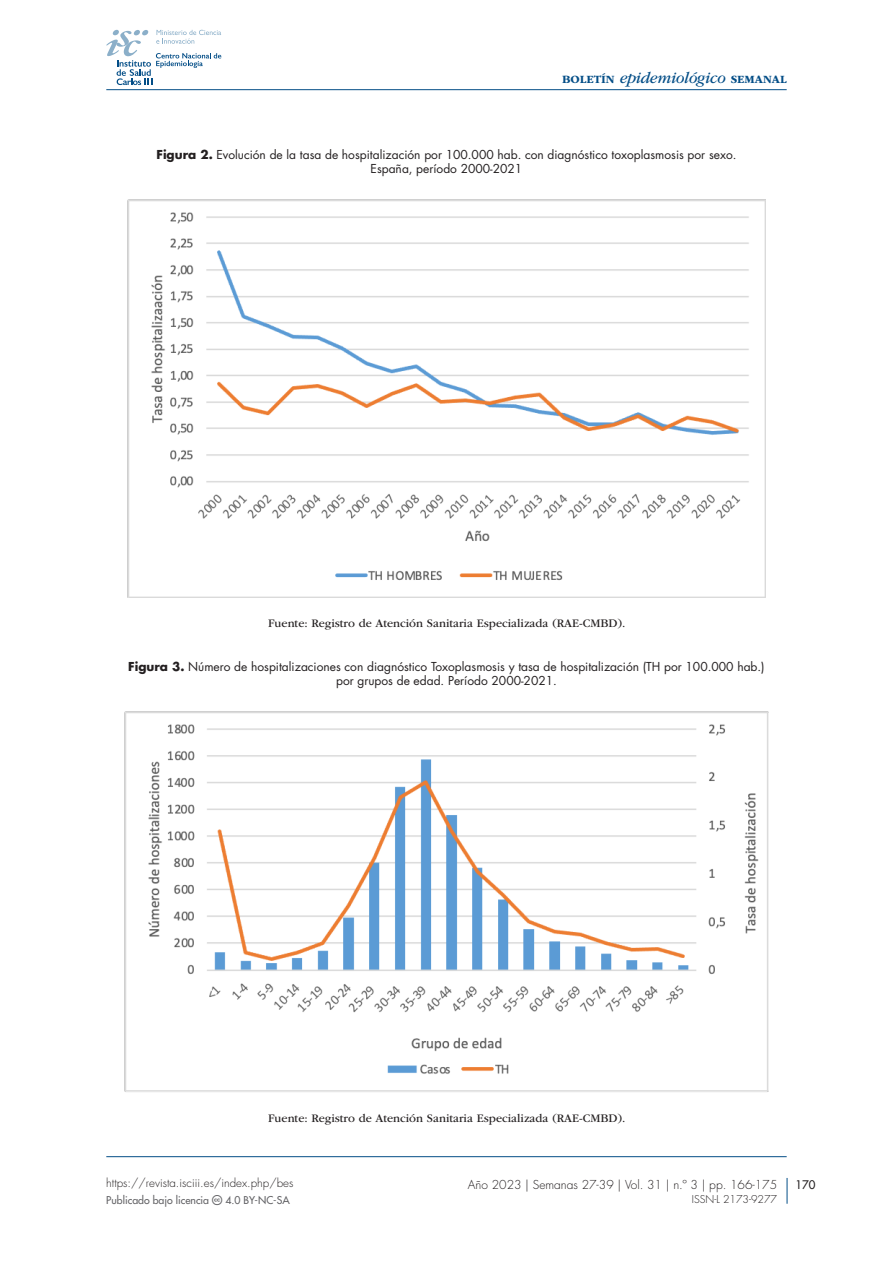
<style>
.page{position:relative;width:893px;height:1263px;background:#fff}
.page>*{position:absolute;margin:0;border:0;box-sizing:border-box;transform-origin:0 0}
.sps_figur_titulo{font:12px/14.4px "Futura Std";color:#231f20;text-align:center}
.sps_tablas_notas{font:12px "ITC Garamond Std";color:#231f20}
.t1{font:300 12px "Futura Std";color:#231f20}
.t2{font:300 11.55px "Futura Std";color:#231f20}
.t3{font:700 11.55px "ITC Garamond Std";color:#044e87}
.t4{font:500 11.55px "Futura Std";color:#231f20}
.t5{font:500 10.5px "Futura Std";color:#636366}
.t6{font:300 10.5px "Futura Std";color:#231f20}
.s1{font-weight:400;font-style:italic;font-size:16.5px}
.s2{font-weight:700}
</style>
<div class="page">
<hr style="left:106px;top:89px;width:681px;height:1px;background:#044e87">
<svg style="left:106px;top:30px;width:115px;height:55px"></svg>
<svg style="left:787px;top:1178px;width:1px;height:26px"></svg>
<img style="left:127px;top:200px;width:639px;height:397px">
<img style="left:124px;top:712px;width:645px;height:380px">
<hr style="left:106px;top:1156px;width:681px;height:1px;background:#044e87">
<p class="t3" style="left:562px;top:73px;width:226px">BOLETÍN <span class="s1">epidemiológico</span> SEMANAL</p>
<p class="sps_figur_titulo" style="left:157px;top:147px;width:581px"><span class="s2">Figura 2.</span> Evolución de la tasa de hospitalización por 100.000 hab. con diagnóstico toxoplasmosis por sexo.<br>España, período 2000-2021</p>
<p class="sps_tablas_notas" style="left:268px;top:616px;width:359px">Fuente: Registro de Atención Sanitaria Especializada (RAE-CMBD).</p>
<p class="sps_figur_titulo" style="left:128px;top:659px;width:638px"><span class="s2">Figura 3.</span> Número de hospitalizaciones con diagnóstico Toxoplasmosis y tasa de hospitalización (TH por 100.000 hab.) por grupos de edad. Período 2000-2021.</p>
<p class="sps_tablas_notas" style="left:268px;top:1111px;width:359px">Fuente: Registro de Atención Sanitaria Especializada (RAE-CMBD).</p>
<p class="t2" style="left:106px;top:1176px;width:189px">https://revista.isciii.es/index.php/bes</p>
<p class="t5" style="left:106px;top:1193px;width:185px">Publicado bajo licencia ▼❖□□■▲ 4.0 BY-NC-SA</p>
<p class="t1" style="left:468px;top:1177px;width:311px">Año 2023 | Semanas 27-39 | Vol. 31 | n.º 3 | pp. 166-175</p>
<p class="t4" style="left:795px;top:1177px;width:22px">170</p>
<p class="t6" style="left:692px;top:1193px;width:87px">ISSN-L 2173-9277</p>
</div>
